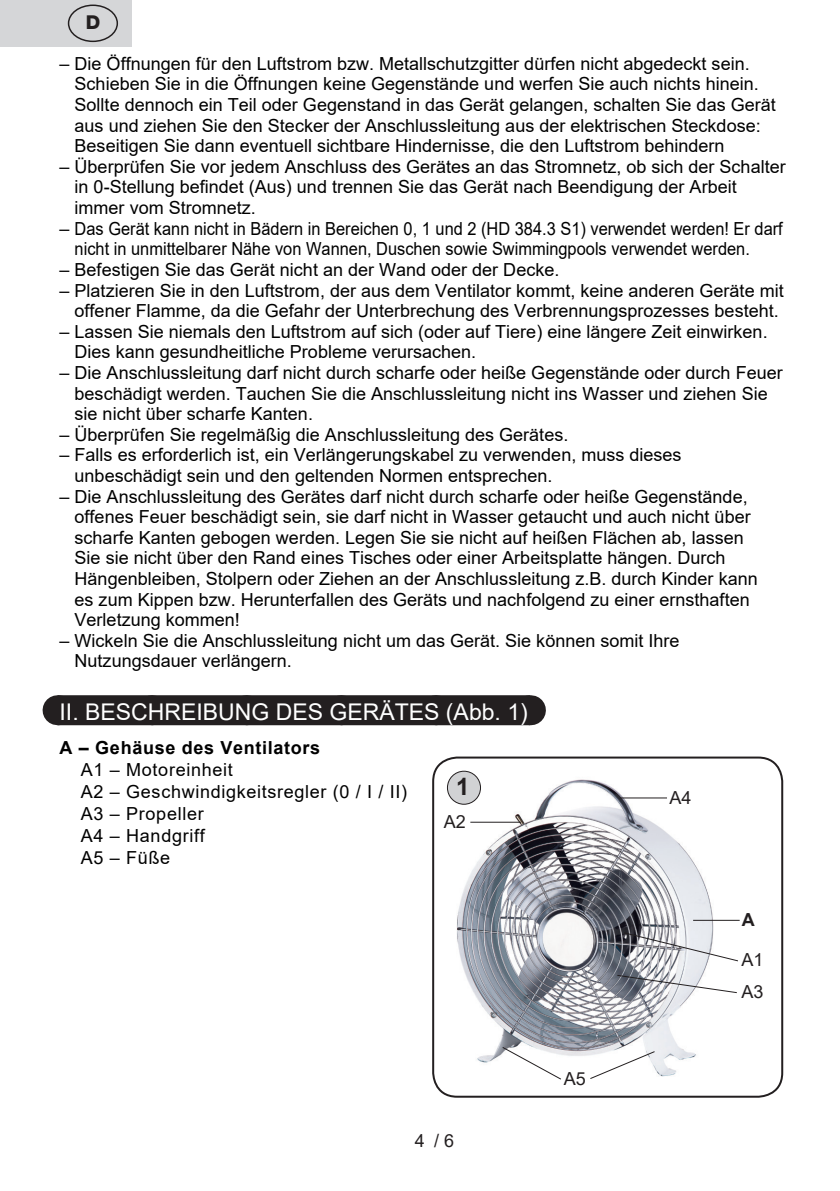
<style>
.page{position:relative;width:840px;height:1191px;background:#fff}
.page>*{position:absolute;margin:0;border:0;box-sizing:border-box;transform-origin:0 0}
.Normální{font:700 24px "Arial";color:#231f20}
.Grafický_nadpis_ETA{font:23px "Arial";color:#fff}
.t1{font:800 19.2px "Helvetica Neue OT";color:#231f20}
.Normální-2{font:18px/20.6px "Arial";color:#000}
.klasika{font:18px "Arial";letter-spacing:.035em;color:#000}
.klasika-2{font:700 18px "Arial";letter-spacing:.035em;color:#000}
.t2{font:18px "Arial";color:#231f20}
.t3{font:700 18px "Arial";color:#231f20}
</style>
<div class="page">
<div style="left:58px;top:695px;width:471px;height:30px;background:#231f20"></div>
<svg style="left:152px;top:695px;width:330px;height:1px"></svg>
<hr style="left:529px;top:695px;width:1px;height:30px;background:#231f20">
<img style="left:433px;top:765px;width:298px;height:331px">
<div style="left:432px;top:756px;width:350px;height:341px;border:2px solid #231f20;border-radius:24px"></div>
<hr style="left:692px;top:919px;width:47px;height:1px;background:#231f20">
<svg style="left:622px;top:931px;width:116px;height:31px"></svg>
<hr style="left:470px;top:821px;width:50px;height:1px;background:#231f20">
<svg style="left:616px;top:974px;width:121px;height:19px"></svg>
<hr style="left:619px;top:797px;width:47px;height:1px;background:#231f20">
<svg style="left:501px;top:1046px;width:61px;height:34px"></svg>
<svg style="left:588px;top:1050px;width:67px;height:29px"></svg>
<div style="left:447px;top:771px;width:33px;height:33px;background:#d1d2d4;border-radius:50%"></div>
<div style="left:446px;top:770px;width:34px;height:34px;border:1px solid #231f20;border-radius:50%"></div>
<div style="left:0;top:0;width:131px;height:47px;background:#d5d6d8"></div>
<div style="left:68px;top:5px;width:50px;height:37px;border:1px solid #231f20;border-radius:50%"></div>
<p class="t1" style="left:86px;top:11px;width:16px">D</p>
<p class="Normální-2" style="left:75px;top:53px;width:702px;text-indent:-15px">– Die Öffnungen für den Luftstrom bzw. Metallschutzgitter dürfen nicht abgedeckt sein.<br>Schieben Sie in die Öffnungen keine Gegenstände und werfen Sie auch nichts hinein.<br>Sollte dennoch ein Teil oder Gegenstand in das Gerät gelangen, schalten Sie das Gerät aus und ziehen Sie den Stecker der Anschlussleitung aus der elektrischen Steckdose:<br>Beseitigen Sie dann eventuell sichtbare Hindernisse, die den Luftstrom behindern</p>
<p class="Normální-2" style="left:75px;top:156px;width:712px;text-indent:-15px">– Überprüfen Sie vor jedem Anschluss des Gerätes an das Stromnetz, ob sich der Schalter in 0-Stellung befindet (Aus) und trennen Sie das Gerät nach Beendigung der Arbeit immer vom Stromnetz.</p>
<p class="Normální-2" style="left:75px;top:218px;width:709px;text-indent:-15px">– Das Gerät kann nicht in Bädern in Bereichen 0, 1 und 2 (HD 384.3 S1) verwendet werden! Er darf nicht in unmittelbarer Nähe von Wannen, Duschen sowie Swimmingpools verwendet werden.</p>
<p class="Normální-2" style="left:60px;top:259px;width:501px">– Befestigen Sie das Gerät nicht an der Wand oder der Decke.</p>
<p class="Normální-2" style="left:60px;top:280px;width:725px;text-align:center">– Platzieren Sie in den Luftstrom, der aus dem Ventilator kommt, keine anderen Geräte mit offener Flamme, da die Gefahr der Unterbrechung des Verbrennungsprozesses besteht.</p>
<p class="Normální-2" style="left:75px;top:321px;width:694px;text-indent:-15px">– Lassen Sie niemals den Luftstrom auf sich (oder auf Tiere) eine längere Zeit einwirken.<br>Dies kann gesundheitliche Probleme verursachen.</p>
<p class="Normální-2" style="left:75px;top:362px;width:709px;text-indent:-15px">– Die Anschlussleitung darf nicht durch scharfe oder heiße Gegenstände oder durch Feuer beschädigt werden. Tauchen Sie die Anschlussleitung nicht ins Wasser und ziehen Sie sie nicht über scharfe Kanten.</p>
<p class="Normální-2" style="left:60px;top:424px;width:510px">– Überprüfen Sie regelmäßig die Anschlussleitung des Gerätes.</p>
<p class="Normální-2" style="left:75px;top:444px;width:608px;text-indent:-15px">– Falls es erforderlich ist, ein Verlängerungskabel zu verwenden, muss dieses unbeschädigt sein und den geltenden Normen entsprechen.</p>
<p class="Normální-2" style="left:75px;top:486px;width:684px;text-indent:-15px">– Die Anschlussleitung des Gerätes darf nicht durch scharfe oder heiße Gegenstände, offenes Feuer beschädigt sein, sie darf nicht in Wasser getaucht und auch nicht über scharfe Kanten gebogen werden. Legen Sie sie nicht auf heißen Flächen ab, lassen Sie sie nicht über den Rand eines Tisches oder einer Arbeitsplatte hängen. Durch Hängenbleiben, Stolpern oder Ziehen an der Anschlussleitung z.B. durch Kinder kann es zum Kippen bzw. Herunterfallen des Geräts und nachfolgend zu einer ernsthaften Verletzung kommen!</p>
<p class="Normální-2" style="left:75px;top:630px;width:606px;text-indent:-15px">– Wickeln Sie die Anschlussleitung nicht um das Gerät. Sie können somit Ihre<br>Nutzungsdauer verlängern.</p>
<p class="Grafický_nadpis_ETA" style="left:60px;top:696px;width:469px">II. BESCHREIBUNG DES GERÄTES (Abb. 1)</p>
<p class="klasika-2" style="left:60px;top:735px;width:262px">A – Gehäuse des Ventilators</p>
<p class="klasika" style="left:81px;top:757px;width:153px">A1 – Motoreinheit</p>
<p class="klasika" style="left:81px;top:779px;width:328px">A2 – Geschwindigkeitsregler (0 / I / II)</p>
<p class="klasika" style="left:81px;top:801px;width:124px">A3 – Propeller</p>
<p class="klasika" style="left:81px;top:823px;width:125px">A4 – Handgriff</p>
<p class="klasika" style="left:81px;top:845px;width:91px">A5 – Füße</p>
<p class="Normální" style="left:456px;top:770px;width:15px">1</p>
<p class="t2" style="left:669px;top:785px;width:24px">A4</p>
<p class="t2" style="left:443px;top:809px;width:24px">A2</p>
<p class="t3" style="left:741px;top:907px;width:14px">A</p>
<p class="t2" style="left:741px;top:947px;width:24px">A1</p>
<p class="t2" style="left:415px;top:1128px;width:41px">4 / 6</p>
<p class="t2" style="left:563px;top:1066px;width:24px">A5</p>
<p class="t2" style="left:741px;top:979px;width:24px">A3</p>
</div>
